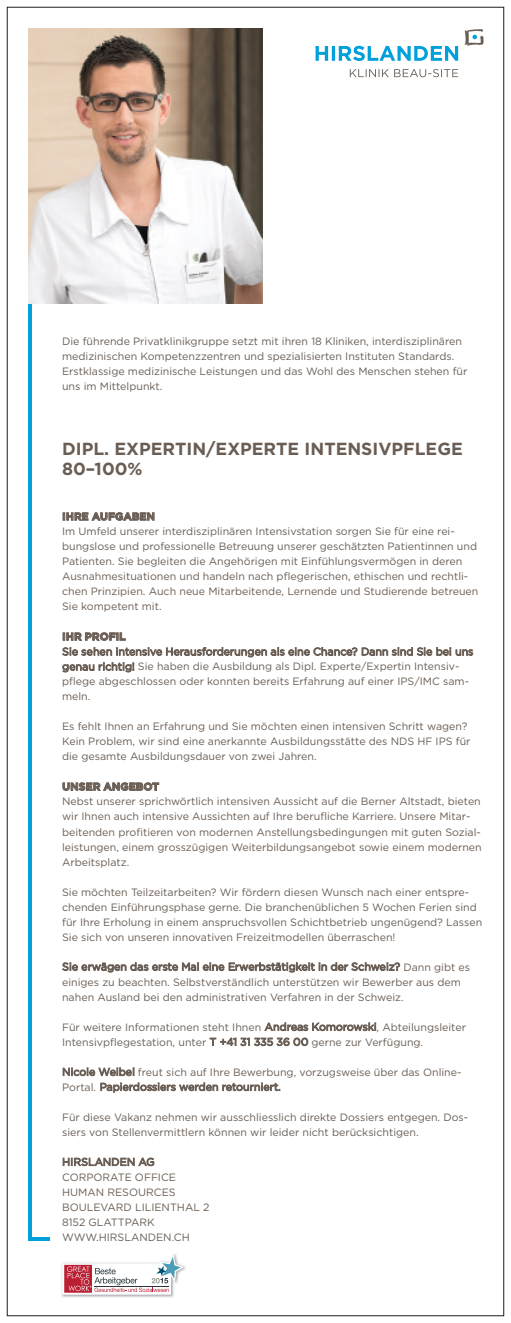
<style>
.page{position:relative;width:511px;height:1323px;background:#fff}
.page>*{position:absolute;margin:0;border:0;box-sizing:border-box;transform-origin:0 0}
.t1{font:700 17.5px/20px "Gotham";color:#695d54}
.t2{font:10.62px/15px "Gotham";color:#695d54}
.t3{font:700 10.62px "Gotham";letter-spacing:.005em;color:#695d54}
</style>
<div class="page">
<hr style="left:28px;top:303px;width:4px;height:935px;background:#00a0db">
<img style="left:28px;top:28px;width:234px;height:275px">
<svg style="left:464px;top:29px;width:19px;height:17px"></svg>
<svg style="left:315px;top:46px;width:142px;height:15px"></svg>
<svg style="left:349px;top:69px;width:108px;height:8px"></svg>
<hr style="left:28px;top:1237px;width:22px;height:4px;background:#00a0db">
<img style="left:61px;top:1264px;width:125px;height:34px">
<svg style="left:62px;top:1254px;width:121px;height:40px"></svg>
<p class="t2" style="left:62px;top:335px;width:406px">Die führende Privatklinikgruppe setzt mit ihren 18 Kliniken, interdisziplinären medizinischen Kompetenzzentren und spezialisierten Instituten Standards.<br>Erstklassige medizinische Leistungen und das Wohl des Menschen stehen für uns im Mittelpunkt.</p>
<h1 class="t1" style="left:62px;top:440px;width:402px">DIPL. EXPERTIN/EXPERTE INTENSIVPFLEGE<br>80–100%</h1>
<p class="t3" style="left:62px;top:513px;width:94px">IHRE AUFGABEN</p>
<p class="t2" style="left:62px;top:525px;width:417px">Im Umfeld unserer interdisziplinären Intensivstation sorgen Sie für eine rei&shy;bungslose und professionelle Betreuung unserer geschätzten Patientinnen und Patienten. Sie begleiten die Angehörigen mit Einfühlungsvermögen in deren Ausnahmesituationen und handeln nach pflegerischen, ethischen und rechtli&shy;chen Prinzipien. Auch neue Mitarbeitende, Lernende und Studierende betreuen Sie kompetent mit.</p>
<p class="t3" style="left:62px;top:633px;width:65px">IHR PROFIL</p>
<p class="t2" style="left:62px;top:645px;width:412px">Sie sehen intensive Herausforderungen als eine Chance? Dann sind Sie bei uns genau richtig! Sie haben die Ausbildung als Dipl. Experte/Expertin Intensiv&shy;pflege abgeschlossen oder konnten bereits Erfahrung auf einer IPS/IMC sam&shy;meln.</p>
<p class="t2" style="left:62px;top:720px;width:409px">Es fehlt Ihnen an Erfahrung und Sie möchten einen intensiven Schritt wagen?<br>Kein Problem, wir sind eine anerkannte Ausbildungsstätte des NDS HF IPS für die gesamte Ausbildungsdauer von zwei Jahren.</p>
<p class="t3" style="left:62px;top:783px;width:98px">UNSER ANGEBOT</p>
<p class="t2" style="left:62px;top:795px;width:421px">Nebst unserer sprichwörtlich intensiven Aussicht auf die Berner Altstadt, bieten wir Ihnen auch intensive Aussichten auf Ihre berufliche Karriere. Unsere Mitar&shy;beitenden profitieren von modernen Anstellungsbedingungen mit guten Sozial&shy;leistungen, einem grosszügigen Weiterbildungsangebot sowie einem modernen Arbeitsplatz.</p>
<p class="t2" style="left:62px;top:885px;width:421px">Sie möchten Teilzeitarbeiten? Wir fördern diesen Wunsch nach einer entspre&shy;chenden Einführungsphase gerne. Die branchenüblichen 5 Wochen Ferien sind für Ihre Erholung in einem anspruchsvollen Schichtbetrieb ungenügend? Lassen Sie sich von unseren innovativen Freizeitmodellen überraschen!</p>
<p class="t2" style="left:62px;top:960px;width:409px">Sie erwägen das erste Mal eine Erwerbstätigkeit in der Schweiz? Dann gibt es einiges zu beachten. Selbstverständlich unterstützen wir Bewerber aus dem nahen Ausland bei den administrativen Verfahren in der Schweiz.</p>
<p class="t2" style="left:62px;top:1020px;width:405px">Für weitere Informationen steht Ihnen Andreas Komorowski, Abteilungsleiter<br>Intensivpflegestation, unter T +41 31 335 36 00 gerne zur Verfügung.</p>
<p class="t2" style="left:62px;top:1065px;width:400px">Nicole Weibel freut sich auf Ihre Bewerbung, vorzugsweise über das Online-<br>Portal. Papierdossiers werden retourniert.</p>
<p class="t2" style="left:62px;top:1110px;width:407px">Für diese Vakanz nehmen wir ausschliesslich direkte Dossiers entgegen. Dos&shy;siers von Stellenvermittlern können wir leider nicht berücksichtigen.</p>
<p class="t2" style="left:62px;top:1155px;width:149px">HIRSLANDEN AG<br>CORPORATE OFFICE<br>HUMAN RESOURCES<br>BOULEVARD LILIENTHAL 2<br>8152 GLATTPARK<br>WWW.HIRSLANDEN.CH</p>
</div>
